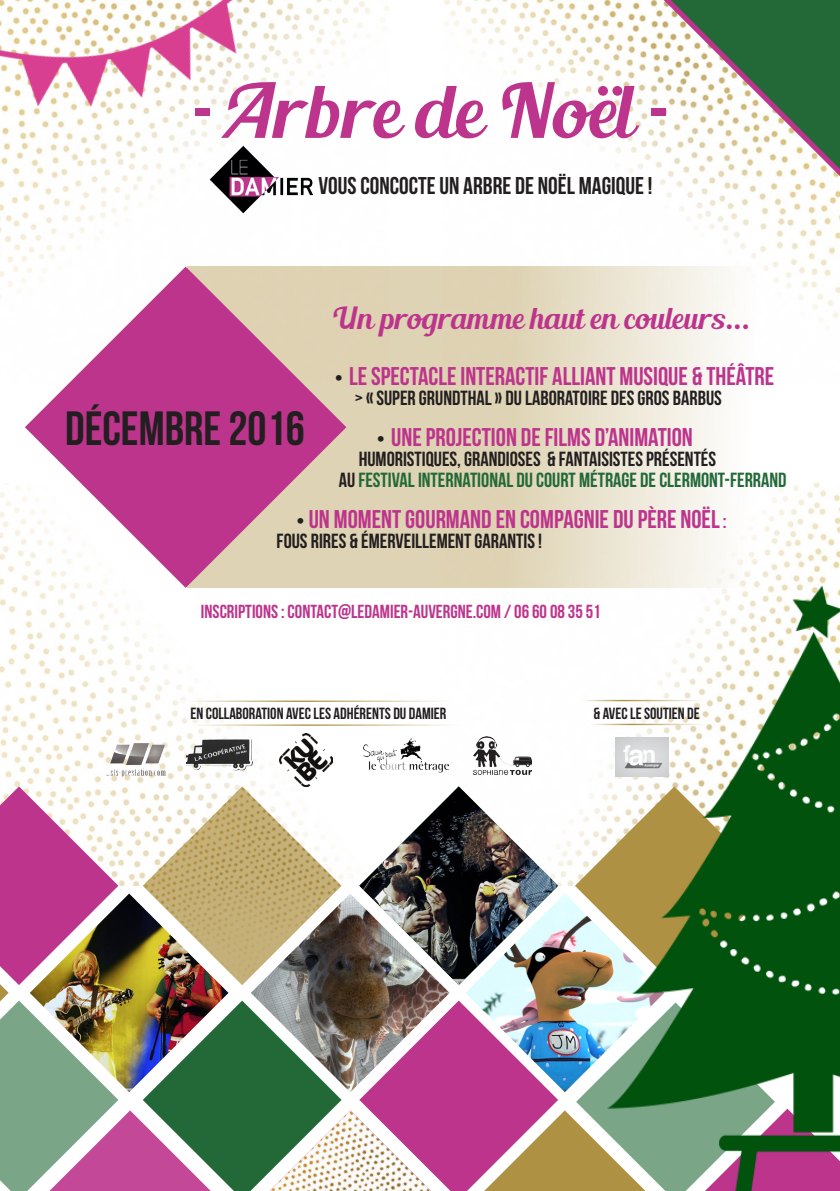
<style>
.page{position:relative;width:840px;height:1191px;background:#fff}
.page>*{position:absolute;margin:0;border:0;box-sizing:border-box;transform-origin:0 0}
.t1{font:74.2px "Blenda Script";color:#bd348d}
.t2{font:48px "Bebas Neue";color:#231f20}
.t3{font:30px "Blenda Script";color:#bd348d}
.t4{font:25.6px "Bebas Neue";color:#bd348d}
.t5{font:24.2px "Bebas Neue";color:#231f20}
.t6{font:20.4px/20.4px "Bebas Neue";color:#231f20}
.t7{font:20.4px "Bebas Neue";color:#236938}
.t8{font:20.4px "Bebas Neue";color:#bd348d}
.t9{font:18.8px "Bebas Neue";color:#bd348d}
.t10{font:16.2px "Bebas Neue";color:#231f20}
.s1{font-family:"Bebas Neue"}
.s2{color:#231f20}
</style>
<div class="page">
<img style="left:0;top:0;width:389px;height:299px">
<img style="left:199px;top:139px;width:116px;height:77px">
<img style="left:448px;top:482px;width:391px;height:296px">
<img style="left:0;top:483px;width:275px;height:303px">
<img style="left:442px;top:0;width:397px;height:328px">
<img style="left:603px;top:568px;width:236px;height:218px">
<svg style="left:346px;top:267px;width:441px;height:321px"></svg>
<img style="left:182px;top:731px;width:73px;height:43px">
<img style="left:363px;top:738px;width:85px;height:35px">
<img style="left:104px;top:738px;width:65px;height:43px">
<img style="left:473px;top:736px;width:58px;height:38px">
<img style="left:0;top:0;width:308px;height:169px">
<svg style="left:25px;top:267px;width:321px;height:321px"></svg>
<img style="left:279px;top:733px;width:54px;height:53px">
<img style="left:615px;top:737px;width:53px;height:39px">
<hr style="left:179px;top:700px;width:120px;height:2px;background:#fff">
<hr style="left:299px;top:700px;width:157px;height:2px;background:#fff">
<hr style="left:187px;top:724px;width:120px;height:2px;background:#fff">
<hr style="left:307px;top:724px;width:157px;height:2px;background:#fff">
<hr style="left:579px;top:700px;width:42px;height:1px;background:#fff">
<hr style="left:621px;top:700px;width:86px;height:1px;background:#fff">
<hr style="left:587px;top:724px;width:42px;height:1px;background:#fff">
<hr style="left:629px;top:724px;width:78px;height:1px;background:#fff">
<svg style="left:663px;top:0;width:177px;height:176px"></svg>
<img style="left:0;top:786px;width:840px;height:405px">
<p class="t1" style="left:192px;top:64px;width:478px"><span class="s1">-</span>Arbre de Noël <span class="s1">-</span></p>
<p class="t5" style="left:318px;top:173px;width:335px">VOUS CONCOCTE UN ARBRE DE NOËLMAGIQUE !</p>
<p class="t3" style="left:331px;top:298px;width:420px">Un programme haut en couleurs...</p>
<p class="t6" style="left:334px;top:367px;width:10px">•</p>
<p class="t4" style="left:349px;top:362px;width:426px">LESPECTACLEINTERACTIFALLIANT MUSIQUE &amp; THÉÂTRE</p>
<p class="t6" style="left:354px;top:387px;width:368px">&gt; «SUPER GRUNDTHAL» DU LABORATOIRE DESGROS BARBUS</p>
<p class="t2" style="left:65px;top:402px;width:241px">DÉCEMBRE2016</p>
<p class="t4" style="left:391px;top:423px;width:303px">UNEPROJECTION DEFILMS ’DANIMATION</p>
<p class="t6" style="left:376px;top:428px;width:10px">•</p>
<p class="t6" style="left:358px;top:449px;width:359px">HUMORISTIQUES, GRANDIOSES &amp;FANTAISISTES PRÉSENTÉS</p>
<p class="t7" style="left:338px;top:469px;width:449px"><span class="s2">AU</span> FESTIVALINTERNATIONAL DU COURTMÉTRAGEDE CLERMONT-FERRAND</p>
<p class="t8" style="left:722px;top:509px;width:5px">:</p>
<p class="t4" style="left:308px;top:505px;width:412px">UNMOMENT GOURMANDEN COMPAGNIE DUPÈRE NOËL</p>
<p class="t6" style="left:276px;top:510px;width:267px;text-indent:20px">•<br>FOUS RIRES &amp; ÉMERVEILLEMENT GARANTIS !</p>
<p class="t9" style="left:201px;top:601px;width:401px">INSCRIPTIONS :CONTACT@LEDAMIER-AUVERGNE.COM 06/ 60 08 35 51</p>
<p class="t10" style="left:190px;top:704px;width:257px">ENCOLLABORATION AVECLESADHÉRENTS DUDAMIER</p>
<p class="t10" style="left:593px;top:704px;width:108px">&amp;AVECLE SOUTIEN DE</p>
</div>
